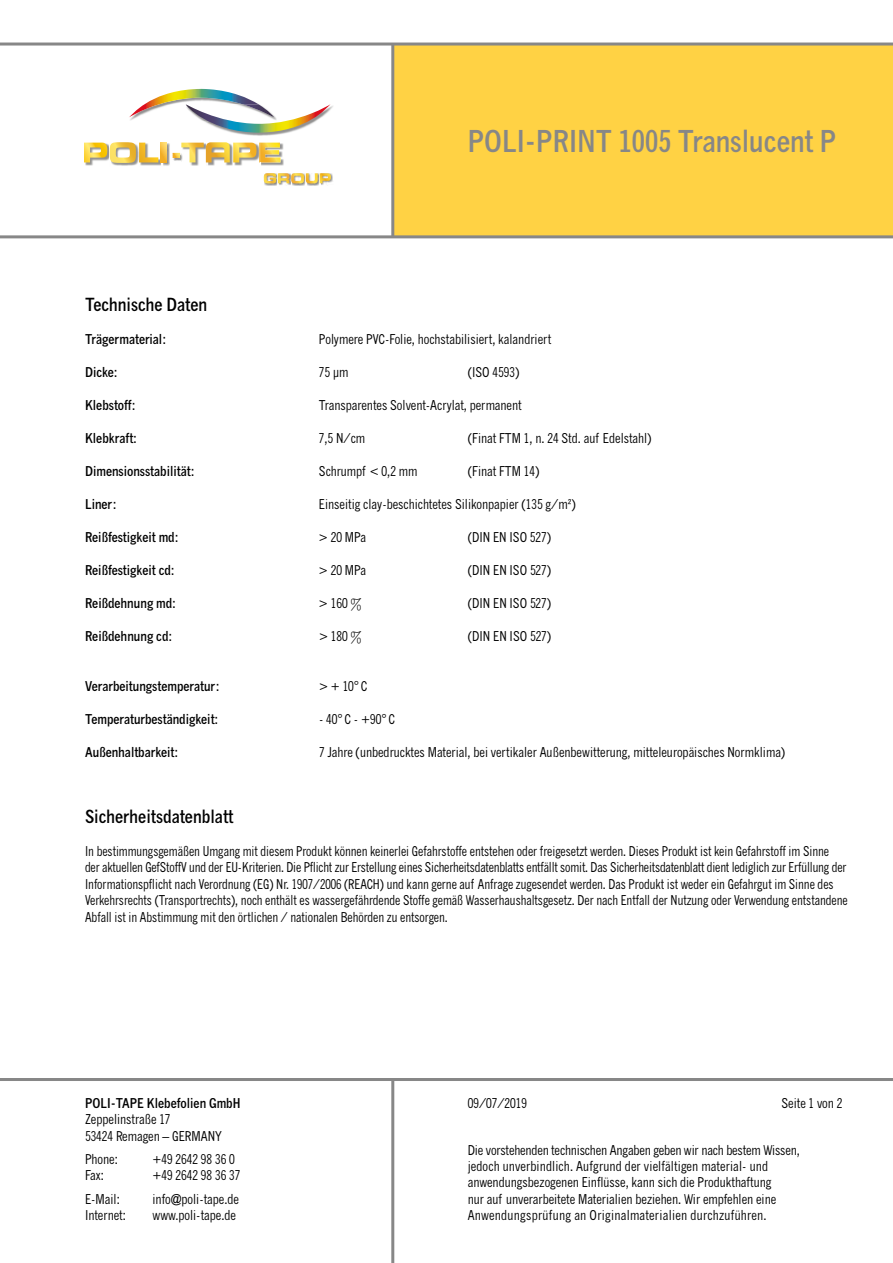
<style>
.page{position:relative;width:893px;height:1263px;background:#fff}
.page>*{position:absolute;margin:0;border:0;box-sizing:border-box;transform-origin:0 0}
.t1{font:700 condensed 30px "News Gothic MT Pro";color:#878787}
.t2{font:700 condensed 18px "News Gothic MT Pro";color:#000}
.t3{font:condensed 13.5px/16.2px "News Gothic MT Pro";color:#000}
.t4{font:condensed 13.5px/16.5px "News Gothic MT Pro";color:#000;scale:.95 1}
.t5{font:700 condensed 13.5px "News Gothic MT Pro";color:#000}
</style>
<div class="page">
<div style="left:393px;top:44px;width:500px;height:193px;background:#ffd244"></div>
<hr style="left:0;top:235px;width:893px;height:3px;background:#878787">
<hr style="left:0;top:43px;width:893px;height:3px;background:#878787">
<hr style="left:391px;top:44px;width:3px;height:193px;background:#878787">
<hr style="left:0;top:1078px;width:893px;height:3px;background:#878787">
<hr style="left:391px;top:1079px;width:3px;height:184px;background:#878787">
<svg style="left:264px;top:173px;width:69px;height:13px"></svg>
<img style="left:162px;top:143px;width:8px;height:23px">
<svg style="left:84px;top:142px;width:78px;height:24px"></svg>
<svg style="left:161px;top:143px;width:6px;height:19px"></svg>
<img style="left:280px;top:143px;width:4px;height:23px">
<svg style="left:173px;top:142px;width:107px;height:24px"></svg>
<img style="left:235px;top:106px;width:98px;height:30px">
<svg style="left:129px;top:89px;width:202px;height:44px"></svg>
<h1 class="t1" style="left:468px;top:123px;width:370px">POLI-PRINT 1005 Translucent P</h1>
<h2 class="t2" style="left:85px;top:293px;width:124px">Technische Daten</h2>
<p class="t5" style="left:85px;top:331px;width:83px">Trägermaterial:</p>
<p class="t3" style="left:319px;top:331px;width:234px">Polymere PVC-Folie, hochstabilisiert, kalandriert</p>
<p class="t5" style="left:85px;top:364px;width:34px">Dicke:</p>
<p class="t3" style="left:319px;top:364px;width:31px">75 µm</p>
<p class="t3" style="left:468px;top:364px;width:53px">(ISO 4593)</p>
<p class="t5" style="left:85px;top:397px;width:52px">Klebstoff:</p>
<p class="t3" style="left:319px;top:397px;width:204px">Transparentes Solvent-Acrylat, permanent</p>
<p class="t5" style="left:85px;top:430px;width:54px">Klebkraft:</p>
<p class="t3" style="left:319px;top:430px;width:48px">7,5 N/cm</p>
<p class="t3" style="left:468px;top:430px;width:185px">(Finat FTM 1, n. 24 Std. auf Edelstahl)</p>
<p class="t5" style="left:85px;top:463px;width:111px">Dimensionsstabilität:</p>
<p class="t3" style="left:319px;top:463px;width:100px">Schrumpf &lt; 0,2 mm</p>
<p class="t3" style="left:468px;top:463px;width:73px">(Finat FTM 14)</p>
<p class="t5" style="left:85px;top:496px;width:33px">Liner:</p>
<p class="t3" style="left:319px;top:496px;width:258px">Einseitig clay-beschichtetes Silikonpapier (135 g/m²)</p>
<p class="t5" style="left:85px;top:529px;width:95px">Reißfestigkeit md:</p>
<p class="t3" style="left:319px;top:529px;width:49px">&gt; 20 MPa</p>
<p class="t3" style="left:468px;top:529px;width:85px">(DIN EN ISO 527)</p>
<p class="t5" style="left:85px;top:562px;width:91px">Reißfestigkeit cd:</p>
<p class="t3" style="left:319px;top:562px;width:49px">&gt; 20 MPa</p>
<p class="t3" style="left:468px;top:562px;width:85px">(DIN EN ISO 527)</p>
<p class="t5" style="left:85px;top:595px;width:92px">Reißdehnung md:</p>
<p class="t3" style="left:319px;top:595px;width:44px">&gt; 160 %</p>
<p class="t3" style="left:468px;top:595px;width:85px">(DIN EN ISO 527)</p>
<p class="t5" style="left:85px;top:628px;width:89px">Reißdehnung cd:</p>
<p class="t3" style="left:319px;top:628px;width:44px">&gt; 180 %</p>
<p class="t3" style="left:468px;top:628px;width:85px">(DIN EN ISO 527)</p>
<p class="t5" style="left:85px;top:677px;width:136px">Verarbeitungstemperatur:</p>
<p class="t3" style="left:319px;top:678px;width:50px">&gt; + 10° C</p>
<p class="t5" style="left:85px;top:710px;width:135px">Temperaturbeständigkeit:</p>
<p class="t3" style="left:319px;top:711px;width:78px">- 40° C - +90° C</p>
<p class="t5" style="left:85px;top:743px;width:95px">Außenhaltbarkeit:</p>
<p class="t3" style="left:319px;top:744px;width:468px">7 Jahre (unbedrucktes Material, bei vertikaler Außenbewitterung, mitteleuropäisches Normklima)</p>
<h2 class="t2" style="left:85px;top:805px;width:150px">Sicherheitsdatenblatt</h2>
<p class="t4" style="left:85px;top:842px;width:804px">In bestimmungsgemäßen Umgang mit diesem Produkt können keinerlei Gefahrstoffe entstehen oder freigesetzt werden. Dieses Produkt ist kein Gefahrstoff im Sinne<br>der aktuellen GefStoffV und der EU-Kriterien. Die Pflicht zur Erstellung eines Sicherheitsdatenblatts entfällt somit. Das Sicherheitsdatenblatt dient lediglich zur Erfüllung der Informationspflicht nach Verordnung (EG) Nr. 1907/2006 (REACH) und kann gerne auf Anfrage zugesendet werden. Das Produkt ist weder ein Gefahrgut im Sinne des Verkehrsrechts (Transportrechts), noch enthält es wassergefährdende Stoffe gemäß Wasserhaushaltsgesetz. Der nach Entfall der Nutzung oder Verwendung entstandene Abfall ist in Abstimmung mit den örtlichen / nationalen Behörden zu entsorgen.</p>
<p class="t5" style="left:85px;top:1095px;width:157px">POLI-TAPE Klebefolien GmbH</p>
<p class="t3" style="left:85px;top:1111px;width:138px">Zeppelinstraße 17<br>53424 Remagen – GERMANY</p>
<p class="t3" style="left:85px;top:1151px;width:34px">Phone:</p>
<p class="t3" style="left:153px;top:1151px;width:84px">+49 2642 98 36 0</p>
<p class="t3" style="left:85px;top:1167px;width:20px">Fax:</p>
<p class="t3" style="left:153px;top:1167px;width:89px">+49 2642 98 36 37</p>
<p class="t3" style="left:85px;top:1191px;width:36px">E-Mail:</p>
<p class="t3" style="left:153px;top:1191px;width:88px">info@poli-tape.de</p>
<p class="t3" style="left:85px;top:1207px;width:42px">Internet:</p>
<p class="t3" style="left:153px;top:1207px;width:85px">www.poli-tape.de</p>
<p class="t3" style="left:468px;top:1095px;width:61px">09/07/2019</p>
<p class="t3" style="left:781px;top:1095px;width:62px">Seite 1 von 2</p>
<p class="t3" style="left:468px;top:1142px;width:334px">Die vorstehenden technischen Angaben geben wir nach bestem Wissen, jedoch unverbindlich. Aufgrund der vielfältigen material- und anwendungsbezogenen Einflüsse, kann sich die Produkthaftung<br>nur auf unverarbeitete Materialien beziehen. Wir empfehlen eine Anwendungsprüfung an Originalmaterialien durchzuführen.</p>
</div>
